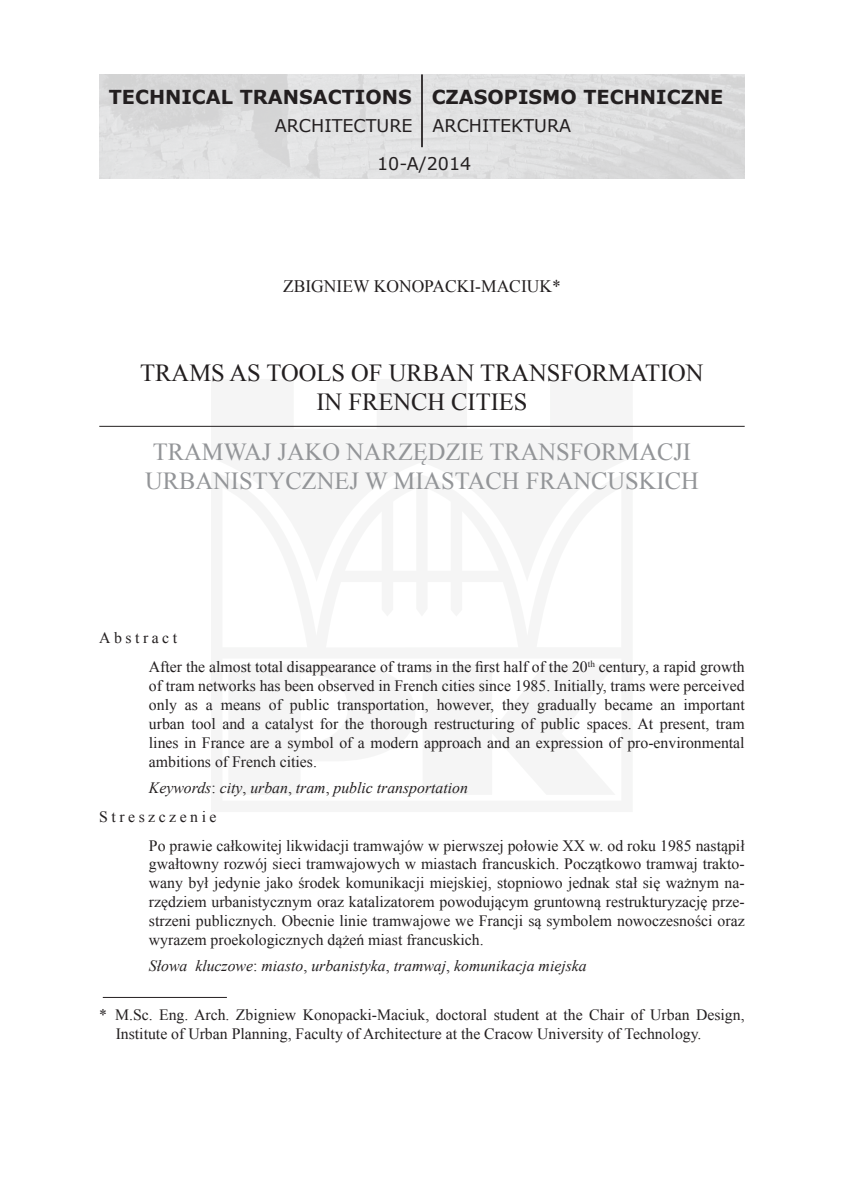
<style>
.page{position:relative;width:844px;height:1191px;background:#fff}
.page>*{position:absolute;margin:0;border:0;box-sizing:border-box;transform-origin:0 0}
.t1{font:24.5px/29.4px "Times New Roman";color:#939598;text-align:center}
.t2{font:24.5px/29.4px "Times New Roman";color:#231f20;text-align:center}
.t3{font:700 19.25px "Verdana";color:#231f20}
.t4{font:17.5px/37.3px "Verdana";color:#231f20}
.t5{font:17.5px "Times New Roman";color:#231f20}
.t6{font:15.75px/18.9px "Times New Roman";color:#231f20}
.t7{font:italic 15.75px/28.9px "Times New Roman";color:#231f20}
.s1{font-style:normal}
</style>
<div class="page">
<hr style="left:103px;top:997px;width:124px;height:1px;background:#231f20">
<hr style="left:99px;top:426px;width:645px;height:1px;background:#231f20">
<img style="left:99px;top:74px;width:645px;height:105px">
<hr style="left:421px;top:74px;width:2px;height:73px;background:#231f20">
<p class="t3" style="left:109px;top:83px;width:304px">TECHNICAL TRANSACTIONS</p>
<p class="t4" style="left:377px;top:107px;width:96px;text-indent:-102px">ARCHITECTURE<br>10-A/2014</p>
<p class="t3" style="left:431px;top:83px;width:293px">CZASOPISMO TECHNICZNE</p>
<p class="t4" style="left:432px;top:107px;width:140px">ARCHITEKTURA</p>
<p class="t5" style="left:283px;top:274px;width:279px">ZBIGNIEW KONOPACKI-MACIUK*</p>
<h1 class="t2" style="left:140px;top:358px;width:564px">TRAMS AS TOOLS OF URBAN TRANSFORMATION<br>IN FRENCH CITIES</h1>
<h1 class="t1" style="left:145px;top:436px;width:555px">TRAMWAJ JAKO NARZĘDZIE TRANSFORMACJI<br>URBANISTYCZNEJ W MIASTACH FRANCUSKICH</h1>
<p class="t6" style="left:149px;top:623px;width:597px;line-height:28.9px;text-indent:-50px">Abstract<br>After the almost total disappearance of trams in the first half of the 20<sup>th</sup> century, a rapid growth</p>
<p class="t6" style="left:149px;top:676px;width:597px;text-align:justify">of tram networks has been observed in French cities since 1985. Initially, trams were perceived only as a means of public transportation, however, they gradually became an important urban tool and a catalyst for the thorough restructuring of public spaces. At present, tram lines in France are a symbol of a modern approach and an expression of pro-environmental ambitions of French cities.</p>
<p class="t7" style="left:99px;top:773px;width:370px;text-indent:50px">Keywords<span class="s1">:</span> city<span class="s1">,</span> urban<span class="s1">,</span> tram<span class="s1">,</span> public transportation<br><span class="s1">Streszczenie</span></p>
<p class="t6" style="left:149px;top:835px;width:597px;text-align:justify">Po prawie całkowitej likwidacji tramwajów w pierwszej połowie XX w. od roku 1985 nastąpił gwałtowny rozwój sieci tramwajowych w miastach francuskich. Początkowo tramwaj trakto&shy;wany był jedynie jako środek komunikacji miejskiej, stopniowo jednak stał się ważnym na&shy;rzędziem urbanistycznym oraz katalizatorem powodującym gruntowną restrukturyzację prze&shy;strzeni publicznych. Obecnie linie tramwajowe we Francji są symbolem nowoczesności oraz wyrazem proekologicznych dążeń miast francuskich.</p>
<p class="t7" style="left:149px;top:951px;width:439px">Słowa kluczowe<span class="s1">:</span> miasto<span class="s1">,</span> urbanistyka<span class="s1">,</span> tramwaj<span class="s1">,</span> komunikacja miejska</p>
<p class="t6" style="left:116px;top:1005px;width:630px;text-indent:-16px">* M.Sc. Eng. Arch. Zbigniew Konopacki-Maciuk, doctoral student at the Chair of Urban Design,<br>Institute of Urban Planning, Faculty of Architecture at the Cracow University of Technology.</p>
</div>
